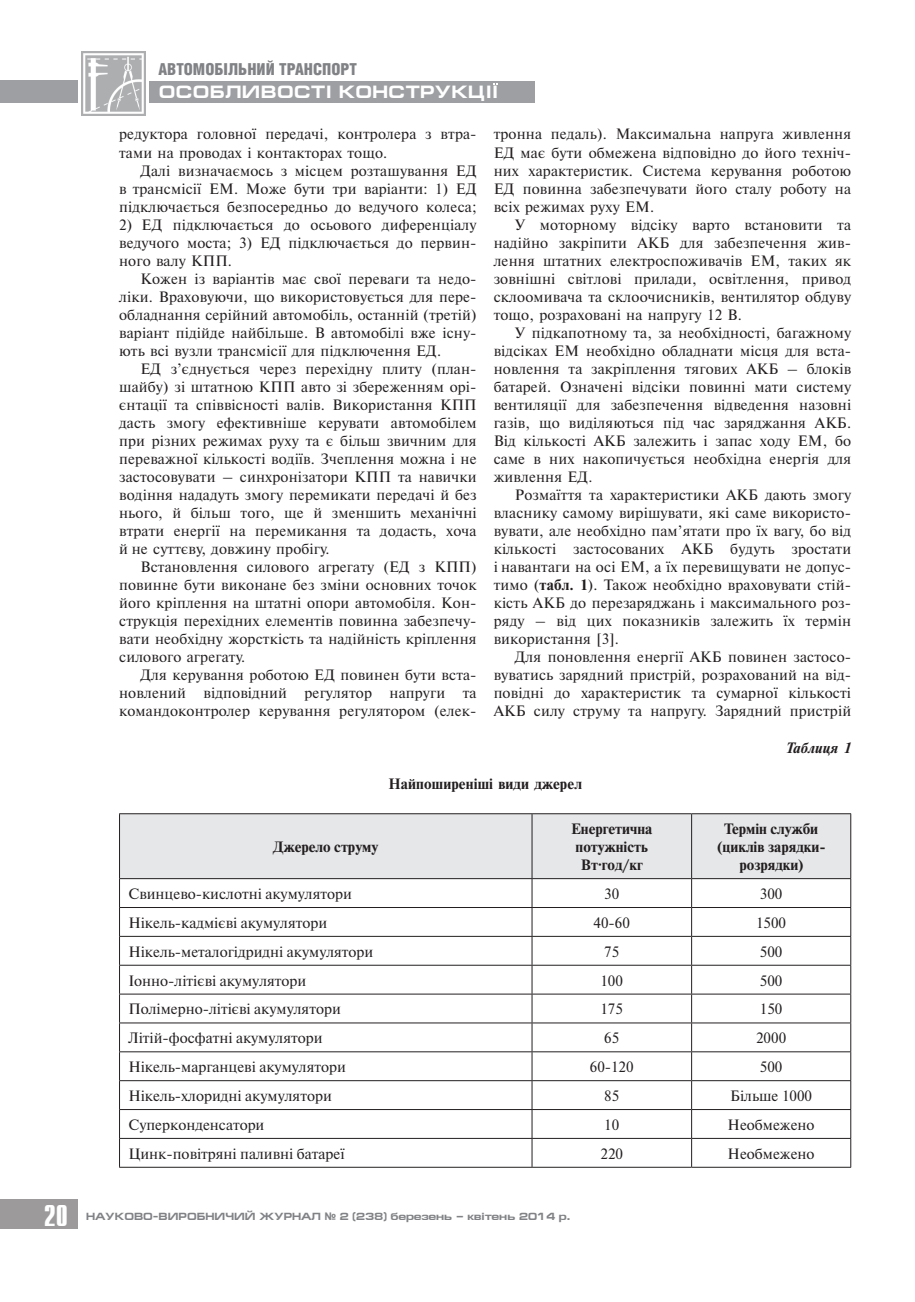
<style>
.page{position:relative;width:915px;height:1302px;background:#fff}
.page>*{position:absolute;margin:0;border:0;box-sizing:border-box;transform-origin:0 0}
.t1{font:700 30px "Compact C";color:#fff}
.t2{font:700 18px "Europe Ext";letter-spacing:.025em;color:#fff}
.t3{font:900 16.5px "Helios Cond";color:#808285}
.t4{font:15px/18px "Newton C";letter-spacing:.01em;color:#231f20;text-align:justify}
.t5{font:700 15px/18px "Newton C";color:#231f20;text-align:center}
.t6{font:italic 700 15px "Newton C";letter-spacing:.01em;color:#231f20}
.t7{font:700 10.5px "Europe Ext";color:#808285}
.s1{font-weight:700}
.s2{font-family:"Arial"}
</style>
<div class="page">
<div style="left:0;top:81px;width:77px;height:22px;background:#9d9fa2"></div>
<div style="left:149px;top:81px;width:386px;height:22px;background:#9d9fa2"></div>
<div style="left:0;top:1198px;width:77px;height:30px;background:#9c9a9b"></div>
<img style="left:81px;top:51px;width:64px;height:64px">
<svg style="left:119px;top:813px;width:732px;height:353px"></svg>
<hr style="left:119px;top:1166px;width:413px;height:1px;background:#231f20">
<hr style="left:532px;top:1166px;width:159px;height:1px;background:#231f20">
<hr style="left:691px;top:1166px;width:159px;height:1px;background:#231f20">
<p class="t3" style="left:158px;top:60px;width:200px">АВТОМОБІЛЬНИЙ ТРАНСПОРТ</p>
<p class="t2" style="left:159px;top:82px;width:340px">ОСОБЛИВОСТI КОНСТРУКЦII</p>
<p class="t4" style="left:493px;top:125px;width:359px">тронна педаль). Максимальна напруга живлення ЕД має бути обмежена відповідно до його техніч&shy;них характеристик. Система керування роботою ЕД повинна забезпечувати його сталу роботу на всіх режимах руху ЕМ.</p>
<p class="t4" style="left:493px;top:215px;width:359px;text-indent:21px">У моторному відсіку варто встановити та надійно закріпити АКБ для забезпечення жив&shy;лення штатних електроспоживачів ЕМ, таких як зовнішні світлові прилади, освітлення, привод склоомивача та склоочисників, вентилятор обдуву тощо, розраховані на напругу 12 В.</p>
<p class="t4" style="left:493px;top:323px;width:359px;text-indent:21px">У підкапотному та, за необхідності, багажному відсіках ЕМ необхідно обладнати місця для вста&shy;новлення та закріплення тягових АКБ – блоків батарей. Означені відсіки повинні мати систему вентиляції для забезпечення відведення назовні газів, що виділяються під час заряджання АКБ.<br>Від кількості АКБ залежить і запас ходу ЕМ, бо саме в них накопичується необхідна енергія для живлення ЕД.</p>
<p class="t4" style="left:493px;top:485px;width:359px;text-indent:21px">Розмаїття та характеристики АКБ дають змогу власнику самому вирішувати, які саме використо&shy;вувати, але необхідно пам’ятати про їх вагу, бо від кількості застосованих АКБ будуть зростати і навантаги на осі ЕМ, а їх перевищувати не допус&shy;тимо (<span class="s1">табл. 1</span>). Також необхідно враховувати стій&shy;кість АКБ до перезаряджань і максимального роз&shy;ряду – від цих показників залежить їх термін використання [3].</p>
<p class="t4" style="left:493px;top:647px;width:359px;text-indent:21px">Для поновлення енергії АКБ повинен застосо&shy;вуватись зарядний пристрій, розрахований на від&shy;повідні до характеристик та сумарної кількості АКБ силу струму та напругу. Зарядний пристрій</p>
<p class="t6" style="left:785px;top:740px;width:67px">Таблиця 1</p>
<p class="t5" style="left:388px;top:775px;width:195px">Найпоширеніші види джерел</p>
<p class="t4" style="left:119px;top:125px;width:359px">редуктора головної передачі, контролера з втра&shy;тами на проводах і контакторах тощо.</p>
<p class="t4" style="left:119px;top:161px;width:359px;text-indent:21px">Далі визначаємось з місцем розташування ЕД в трансмісії ЕМ. Може бути три варіанти: 1) ЕД підключається безпосередньо до ведучого колеса;</p>
<p class="t4" style="left:119px;top:215px;width:359px">2) ЕД підключається до осьового диференціалу ведучого моста; 3) ЕД підключається до первин&shy;ного валу КПП.</p>
<p class="t4" style="left:119px;top:269px;width:359px;text-indent:21px">Кожен із варіантів має свої переваги та недо&shy;ліки. Враховуючи, що використовується для пере&shy;обладнання серійний автомобіль, останній (третій) варіант підійде найбільше. В автомобілі вже існу&shy;ють всі вузли трансмісії для підключення ЕД.</p>
<p class="t4" style="left:119px;top:359px;width:359px;text-indent:21px">ЕД з’єднується через перехідну плиту (план&shy;шайбу) зі штатною КПП авто зі збереженням орі&shy;єнтації та співвісності валів. Використання КПП дасть змогу ефективніше керувати автомобілем при різних режимах руху та є більш звичним для переважної кількості водіїв. Зчеплення можна і не застосовувати – синхронізатори КПП та навички водіння нададуть змогу перемикати передачі й без нього, й більш того, ще й зменшить механічні втрати енергії на перемикання та додасть, хоча й не суттєву, довжину пробігу.</p>
<p class="t4" style="left:119px;top:557px;width:359px;text-indent:21px">Встановлення силового агрегату (ЕД з КПП) повинне бути виконане без зміни основних точок його кріплення на штатні опори автомобіля. Кон&shy;струкція перехідних елементів повинна забезпечу&shy;вати необхідну жорсткість та надійність кріплення силового агрегату.</p>
<p class="t4" style="left:119px;top:665px;width:359px;text-indent:21px">Для керування роботою ЕД повинен бути вста&shy;новлений відповідний регулятор напруги та командоконтролер керування регулятором (елек-</p>
<p class="t5" style="left:273px;top:837px;width:107px">Джерело струму</p>
<p class="t5" style="left:571px;top:819px;width:83px">Енергетична потужність<br>Вт·год/кг</p>
<p class="t5" style="left:716px;top:819px;width:110px">Термін служби (циклів зарядки&shy;розрядки)</p>
<p class="t4" style="left:128px;top:884px;width:225px">Свинцево-кислотні акумулятори</p>
<p class="t4" style="left:604px;top:884px;width:17px">30</p>
<p class="t4" style="left:759px;top:884px;width:24px">300</p>
<p class="t4" style="left:128px;top:913px;width:200px">Нікель-кадмієві акумулятори</p>
<p class="t4" style="left:593px;top:913px;width:38px">40-60</p>
<p class="t4" style="left:755px;top:913px;width:31px">1500</p>
<p class="t4" style="left:128px;top:942px;width:246px">Нікель-металогідридні акумулятори</p>
<p class="t4" style="left:604px;top:942px;width:17px">75</p>
<p class="t4" style="left:759px;top:942px;width:24px">500</p>
<p class="t4" style="left:128px;top:971px;width:179px">Іонно-літієві акумулятори</p>
<p class="t4" style="left:600px;top:971px;width:24px">100</p>
<p class="t4" style="left:759px;top:971px;width:24px">500</p>
<p class="t4" style="left:128px;top:1000px;width:214px">Полімерно-літієві акумулятори</p>
<p class="t4" style="left:600px;top:1000px;width:24px">175</p>
<p class="t4" style="left:759px;top:1000px;width:24px">150</p>
<p class="t4" style="left:128px;top:1029px;width:196px">Літій-фосфатні акумулятори</p>
<p class="t4" style="left:604px;top:1029px;width:17px">65</p>
<p class="t4" style="left:755px;top:1029px;width:32px">2000</p>
<p class="t4" style="left:128px;top:1057px;width:219px">Нікель-марганцеві акумулятори</p>
<p class="t4" style="left:589px;top:1057px;width:45px">60-120</p>
<p class="t4" style="left:759px;top:1057px;width:24px">500</p>
<p class="t4" style="left:128px;top:1086px;width:205px">Нікель-хлоридні акумулятори</p>
<p class="t4" style="left:604px;top:1086px;width:17px">85</p>
<p class="t4" style="left:730px;top:1086px;width:83px">Більше 1000</p>
<p class="t4" style="left:128px;top:1115px;width:138px">Суперконденсатори</p>
<p class="t4" style="left:604px;top:1115px;width:16px">10</p>
<p class="t4" style="left:727px;top:1115px;width:88px">Необмежено</p>
<p class="t4" style="left:128px;top:1144px;width:217px">Цинк-повітряні паливні батареї</p>
<p class="t4" style="left:600px;top:1144px;width:24px">220</p>
<p class="t4" style="left:727px;top:1144px;width:88px">Необмежено</p>
<h1 class="t1" style="left:44px;top:1200px;width:26px">20</h1>
<p class="t7" style="left:86px;top:1210px;width:485px">НАУКОВО-ВИРОБНИЧИЙ ЖУРНАЛ <span class="s2">№</span> 2 (238) березень – квiтень 2014 р.</p>
</div>
